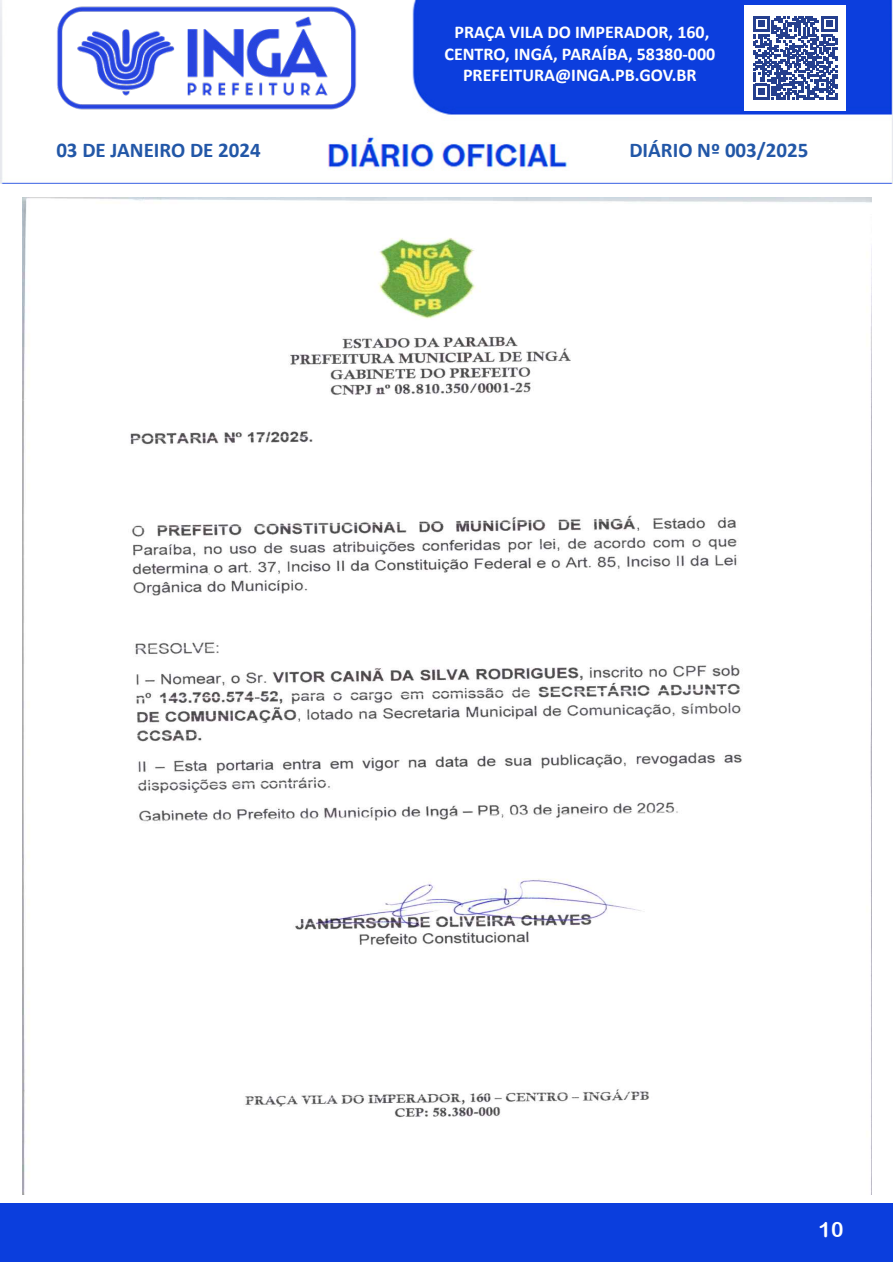
<style>
.page{position:relative;width:893px;height:1263px;background:#fff}
.page>*{position:absolute;margin:0;border:0;box-sizing:border-box;transform-origin:0 0}
.t1{font:36px "Minion Pro";color:#fff}
.t2{font:700 21px "Calibri";color:#2257a7}
.t3{font:21px "Arial Rounded MT Bold";color:#fff}
.t4{font:700 18px/21.6px "Calibri";color:#fff;text-align:center}
</style>
<div class="page">
<img style="left:0;top:0;width:892px;height:184px">
<img style="left:56px;top:4px;width:300px;height:108px">
<div style="left:744px;top:5px;width:102px;height:106px;background:#fff"></div>
<svg style="left:753px;top:16px;width:84px;height:84px"></svg>
<div style="left:0;top:1204px;width:893px;height:58px;background:#0b3edd"></div>
<img style="left:22px;top:197px;width:849px;height:998px">
<p class="t4" style="left:444px;top:21px;width:272px">PRAÇA VILA DO IMPERADOR, 160,<br>CENTRO, INGÁ, PARAÍBA, 58380-000<br>PREFEITURA@INGA.PB.GOV.BR</p>
<p class="t2" style="left:56px;top:135px;width:206px">03 DE JANEIRO DE 2024</p>
<p class="t2" style="left:629px;top:135px;width:181px">DIÁRIO Nº 003/2025</p>
<h1 class="t1" style="left:824px;top:1203px;width:31px">10</h1>
<p class="t3" style="left:819px;top:1217px;width:26px">10</p>
</div>
